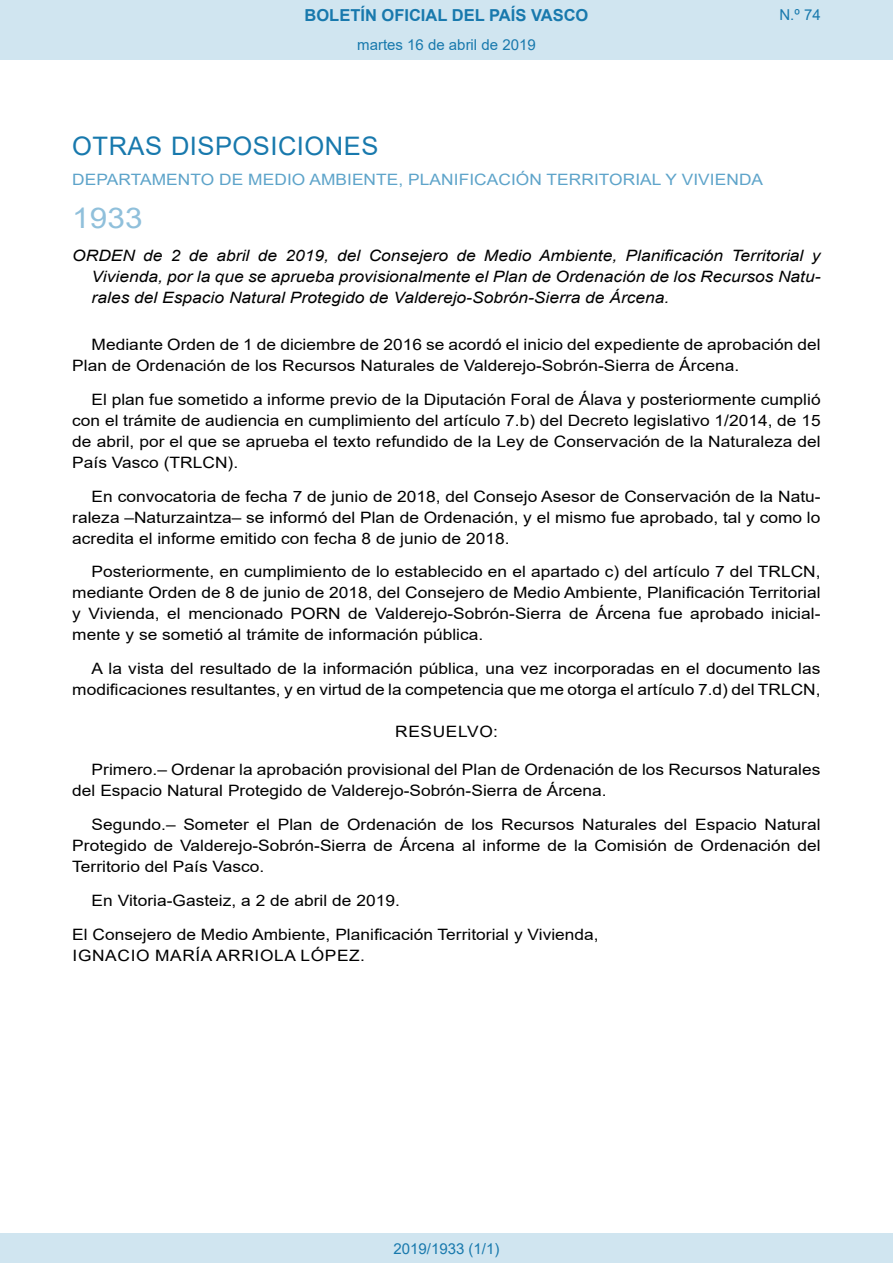
<style>
.page{position:relative;width:893px;height:1263px;background:#fff}
.page>*{position:absolute;margin:0;border:0;box-sizing:border-box;transform-origin:0 0}
.BOPVOrden{font:28.5px "Arial";color:#90c0db;scale:1.11 1}
.BOPVSeccion{font:25.5px "Arial";letter-spacing:.02em;color:#1879ad}
.t1{font:700 16.5px "Arial";color:#1879ad}
.BOPVDetalle{font:15.6px/21px "Arial";color:#000;text-align:justify;scale:1.11 1}
.BOPVTitulo{font:italic 15.6px/21px "Arial";color:#000;text-align:justify;scale:1.11 1}
.BOPVOrganismo{font:15.6px "Arial";letter-spacing:.005em;color:#5ea4ca;scale:1.11 1}
.BOPVFirmaPuesto{font:15.6px "Arial";color:#000;scale:1.11 1}
.BOPVFirmaLugFec{font:15.6px "Arial";color:#000;scale:1.11 1}
.BOPVFirmaNombre{font:15.6px "Arial";letter-spacing:.035em;color:#000;scale:1.11 1}
.BOPVClave{font:15.6px "Arial";letter-spacing:.035em;color:#000;scale:1.11 1}
.Paginacion_Centro{font:15px "Arial";color:#1879ad}
</style>
<div class="page">
<div style="left:0;top:0;width:893px;height:60px;background:#d0e5f0"></div>
<div style="left:0;top:1233px;width:893px;height:30px;background:#d0e5f0"></div>
<p class="t1" style="left:305px;top:3px;width:285px">BOLETÍN OFICIAL DEL PAÍS VASCO</p>
<p class="Paginacion_Centro" style="left:357px;top:35px;width:180px">martes 16 de abril de 2019</p>
<p class="Paginacion_Centro" style="left:779px;top:5px;width:43px">N.º 74</p>
<p class="BOPVSeccion" style="left:72px;top:128px;width:308px">OTRAS DISPOSICIONES</p>
<p class="BOPVOrganismo" style="left:72px;top:169px;width:624px">DEPARTAMENTO DE MEDIO AMBIENTE, PLANIFICACIÓN TERRITORIAL Y VIVIENDA</p>
<p class="BOPVOrden" style="left:72px;top:198px;width:65px">1933</p>
<p class="BOPVTitulo" style="left:92px;top:246px;width:658px;text-indent:-19px">ORDEN de 2 de abril de 2019, del Consejero de Medio Ambiente, Planificación Territorial y Vivienda, por la que se aprueba provisionalmente el Plan de Ordenación de los Recursos Natu&shy;rales del Espacio Natural Protegido de Valderejo-Sobrón-Sierra de Árcena.</p>
<p class="BOPVDetalle" style="left:72px;top:334px;width:676px;text-indent:19px">Mediante Orden de 1 de diciembre de 2016 se acordó el inicio del expediente de aprobación del<br>Plan de Ordenación de los Recursos Naturales de Valderejo-Sobrón-Sierra de Árcena.</p>
<p class="BOPVDetalle" style="left:72px;top:389px;width:676px;text-indent:19px">El plan fue sometido a informe previo de la Diputación Foral de Álava y posteriormente cumplió con el trámite de audiencia en cumplimiento del artículo 7.b) del Decreto legislativo 1/2014, de 15 de abril, por el que se aprueba el texto refundido de la Ley de Conservación de la Naturaleza del País Vasco (TRLCN).</p>
<p class="BOPVDetalle" style="left:72px;top:485px;width:676px;text-indent:19px">En convocatoria de fecha 7 de junio de 2018, del Consejo Asesor de Conservación de la Natu&shy;raleza –Naturzaintza– se informó del Plan de Ordenación, y el mismo fue aprobado, tal y como lo acredita el informe emitido con fecha 8 de junio de 2018.</p>
<p class="BOPVDetalle" style="left:72px;top:561px;width:676px;text-indent:19px">Posteriormente, en cumplimiento de lo establecido en el apartado c) del artículo 7 del TRLCN, mediante Orden de 8 de junio de 2018, del Consejero de Medio Ambiente, Planificación Territorial y Vivienda, el mencionado PORN de Valderejo-Sobrón-Sierra de Árcena fue aprobado inicial&shy;mente y se sometió al trámite de información pública.</p>
<p class="BOPVDetalle" style="left:72px;top:658px;width:676px;text-align:right">A la vista del resultado de la información pública, una vez incorporadas en el documento las modificaciones resultantes, y en virtud de la competencia que me otorga el artículo 7.d) del TRLCN,</p>
<p class="BOPVClave" style="left:395px;top:721px;width:94px">RESUELVO:</p>
<p class="BOPVDetalle" style="left:72px;top:759px;width:675px;text-indent:19px">Primero.– Ordenar la aprobación provisional del Plan de Ordenación de los Recursos Naturales del Espacio Natural Protegido de Valderejo-Sobrón-Sierra de Árcena.</p>
<p class="BOPVDetalle" style="left:72px;top:814px;width:676px;text-indent:19px">Segundo.– Someter el Plan de Ordenación de los Recursos Naturales del Espacio Natural Protegido de Valderejo-Sobrón-Sierra de Árcena al informe de la Comisión de Ordenación del Territorio del País Vasco.</p>
<p class="BOPVFirmaLugFec" style="left:92px;top:890px;width:279px">En Vitoria-Gasteiz, a 2 de abril de 2019.</p>
<p class="BOPVFirmaPuesto" style="left:72px;top:923px;width:476px">El Consejero de Medio Ambiente, Planificación Territorial y Vivienda,</p>
<p class="BOPVFirmaNombre" style="left:73px;top:944px;width:265px">IGNACIO MARÍA ARRIOLA LÓPEZ.</p>
<p class="Paginacion_Centro" style="left:393px;top:1238px;width:107px">2019/1933 (1/1)</p>
</div>
